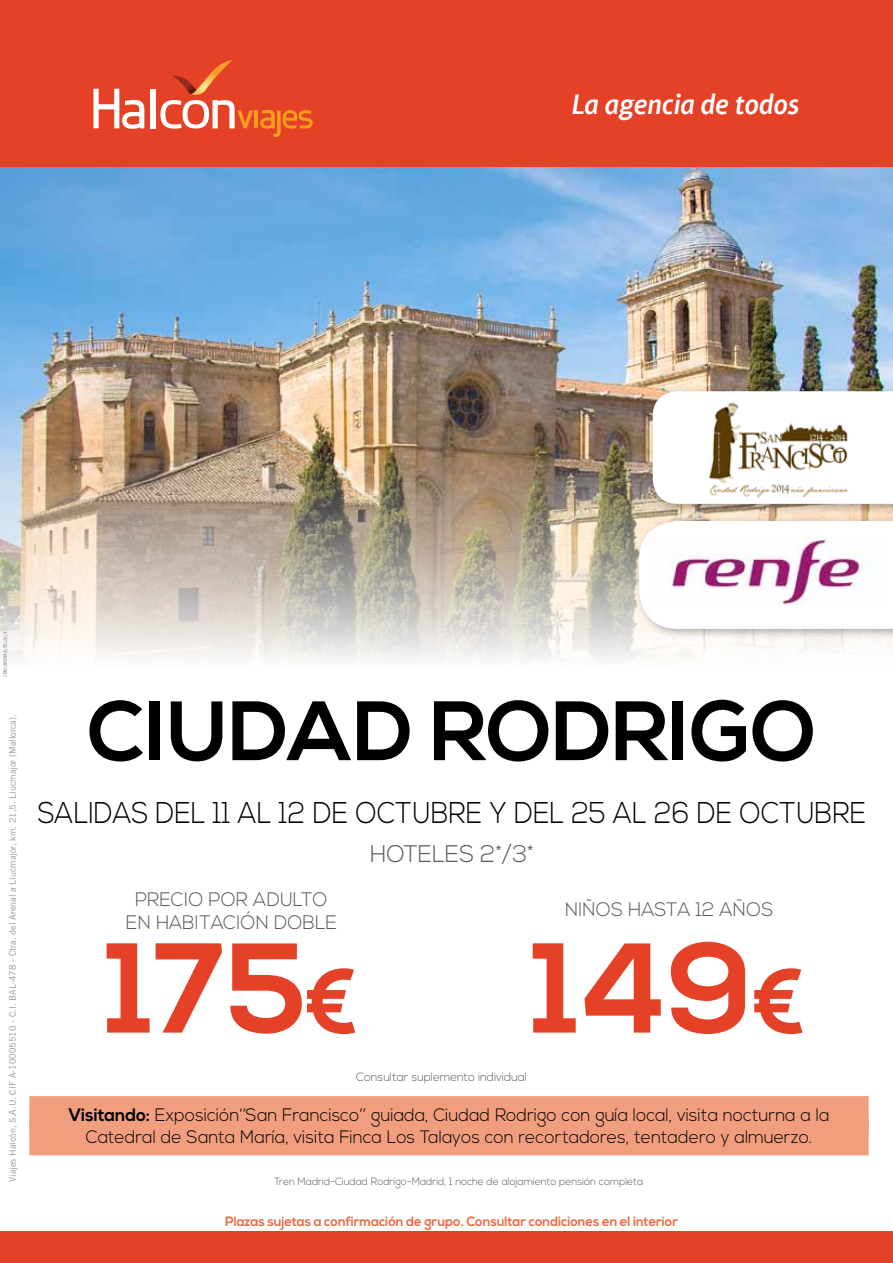
<style>
.page{position:relative;width:893px;height:1263px;background:#fff}
.page>*{position:absolute;margin:0;border:0;box-sizing:border-box;transform-origin:0 0}
.t1{font:700 127.5px "Nexa";color:#e44126}
.t2{font:700 84px "Nexa";color:#000}
.t3{font:300 30px "Nexa";color:#000;scale:.89 1}
.t4{font:italic 600 28.5px "Aptifer Sans Com";color:#fff}
.t5{font:300 24px "Nexa";color:#58595b;scale:.96 1}
.t6{font:300 19.5px/22.5px "Nexa";color:#58595b;text-align:center;scale:.96 1}
.t7{font:300 18px/22.5px "Nexa";color:#000;text-align:center;scale:.96 1}
.t8{font:700 13.5px "Nexa";color:#e96b43;scale:.96 1}
.t9{font:300 12px "Nexa";color:#58595b;scale:.96 1}
.t10{font:300 10.5px "Nexa";color:#58595b;scale:.96 1}
.t11{font:9px "Trade Gothic LT Std";color:#939598}
.t12{font:4.5px "Trade Gothic LT Std";color:#939598;scale:.95 1}
.s1{font-size:90px}
.s2{font-weight:700}
</style>
<div class="page">
<div style="left:0;top:1231px;width:893px;height:32px;background:#e44126"></div>
<div style="left:0;top:0;width:893px;height:168px;background:#e44126"></div>
<hr style="left:255px;top:110px;width:3px;height:18px;background:#f99d1c">
<svg style="left:260px;top:110px;width:53px;height:27px"></svg>
<div style="left:150px;top:89px;width:6px;height:39px;background:#fff"></div>
<svg style="left:93px;top:89px;width:51px;height:40px"></svg>
<svg style="left:160px;top:60px;width:93px;height:69px"></svg>
<img style="left:0;top:168px;width:893px;height:492px">
<div style="left:634px;top:516px;width:259px;height:124px;background:#000;opacity:.3"></div>
<svg style="left:639px;top:521px;width:254px;height:108px"></svg>
<img style="left:651px;top:538px;width:238px;height:68px">
<div style="left:647px;top:386px;width:246px;height:129px;background:#000;opacity:.3"></div>
<svg style="left:653px;top:391px;width:240px;height:113px"></svg>
<img style="left:702px;top:402px;width:154px;height:96px">
<div style="left:29px;top:1096px;width:840px;height:37px;background:#f09e7d"></div>
<div style="left:29px;top:1118px;width:840px;height:37px;background:#f09e7d"></div>
<h3 class="t4" style="left:572px;top:87px;width:229px">La agencia de todos</h3>
<p class="t12" style="left:2px;top:677px;width:49px;rotate:-90deg">CM_240914_CTL_A_13</p>
<p class="t12" style="left:2px;top:674px;width:47px;rotate:-90deg">CM_040814_CTL_A_1</p>
<p class="t11" style="left:7px;top:1182px;width:469px;rotate:-90deg">Viajes Halcón, S.A.U. CIF A-10005510 - C.I. BAL-478 - Ctra. del Arenal a Llucmajor, km. 21,5. Llucmajor (Mallorca).</p>
<h2 class="t2" style="left:87px;top:683px;width:731px">CIUDAD RODRIGO</h2>
<h3 class="t3" style="left:38px;top:796px;width:19px">SALIDAS</h3>
<h3 class="t3" style="left:156px;top:796px;width:19px">DEL</h3>
<h3 class="t3" style="left:213px;top:796px;width:182px">11 AL 12 DE OCTUBRE</h3>
<h3 class="t3" style="left:490px;top:796px;width:47px">Y DEL</h3>
<h3 class="t3" style="left:571px;top:796px;width:210px">25 AL 26 DE OCTUBRE</h3>
<p class="t6" style="left:126px;top:889px;width:221px">Precio por adulto en habitación doble</p>
<h3 class="t5" style="left:370px;top:840px;width:17px">HOTELES</h3>
<h3 class="t5" style="left:480px;top:840px;width:57px">2*/3*</h3>
<p class="t6" style="left:565px;top:899px;width:218px">Niños hasta 12 años</p>
<h1 class="t1" style="left:106px;top:915px;width:252px">175<span class="s1">€</span></h1>
<h1 class="t1" style="left:532px;top:915px;width:273px">149<span class="s1">€</span></h1>
<p class="t9" style="left:356px;top:1070px;width:179px">Consultar suplemento individual</p>
<p class="t7" style="left:69px;top:1104px;width:794px"><span class="s2">Visitando:</span> Exposición’’San Francisco’’ guiada, Ciudad Rodrigo con guía local, visita nocturna a la<br>Catedral de Santa María, visita Finca Los Talayos con recortadores, tentadero y almuerzo.</p>
<p class="t10" style="left:274px;top:1175px;width:386px">Tren Madrid-Ciudad Rodrigo-Madrid, 1 noche de alojamiento pensión completa</p>
<p class="t8" style="left:225px;top:1213px;width:473px">Plazas sujetas a confirmación de grupo. Consultar condiciones en el interior</p>
</div>
